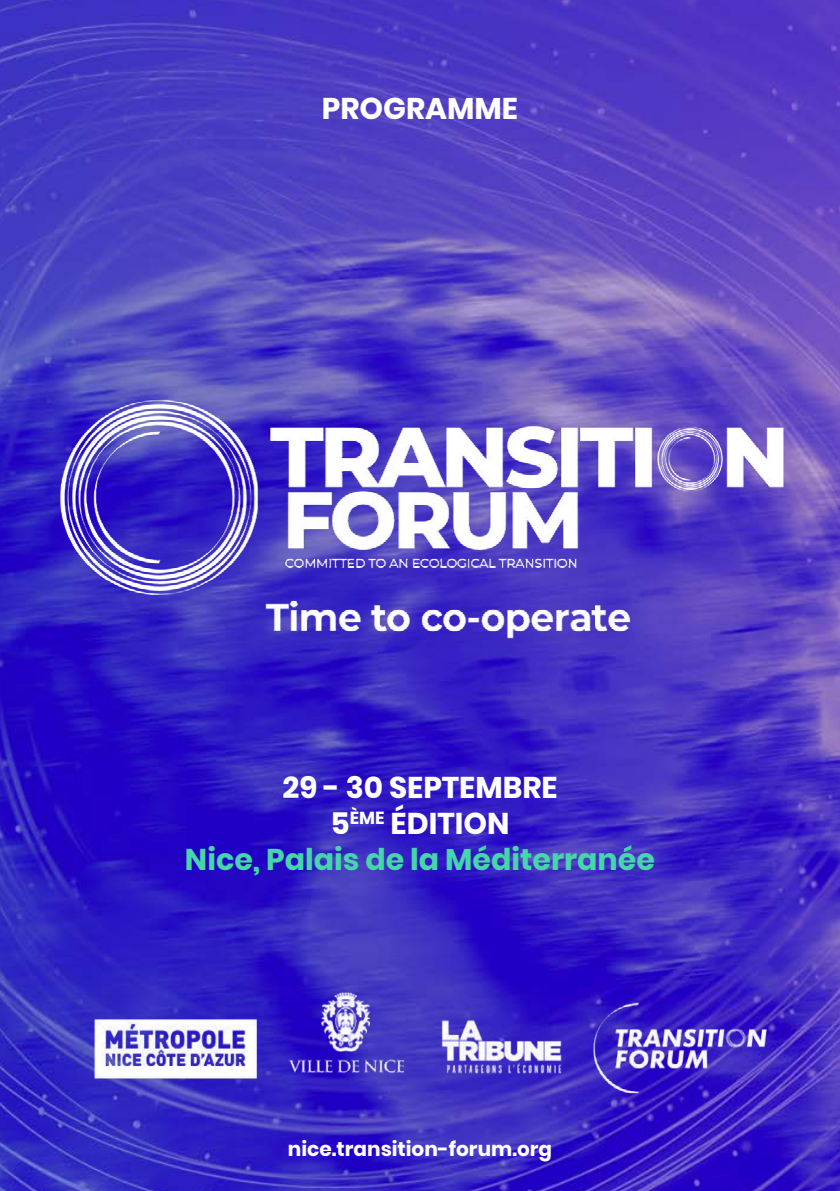
<style>
.page{position:relative;width:840px;height:1191px;background:#fff}
.page>*{position:absolute;margin:0;border:0;box-sizing:border-box;transform-origin:0 0}
.t1{font:700 30px/36px "Poppins";color:#47d6ab;text-align:center}
.t2{font:700 30px "Poppins";color:#fff}
.t3{font:700 20px "Poppins";color:#fff}
.s1{color:#fff}
</style>
<div class="page">
<img style="left:0;top:0;width:839px;height:1191px">
<img style="left:6px;top:383px;width:796px;height:233px">
<img style="left:22px;top:599px;width:795px;height:48px">
<img style="left:0;top:955px;width:836px;height:154px">
<p class="t2" style="left:322px;top:91px;width:197px">PROGRAMME</p>
<p class="t1" style="left:185px;top:769px;width:471px"><span class="s1">29 - 30 SEPTEMBRE<br>5</span><sup>ÈME</sup> <span class="s1">ÉDITION<br></span>Nice, Palais de la Méditerranée</p>
<p class="t3" style="left:288px;top:1137px;width:265px">nice.transition-forum.org</p>
</div>
